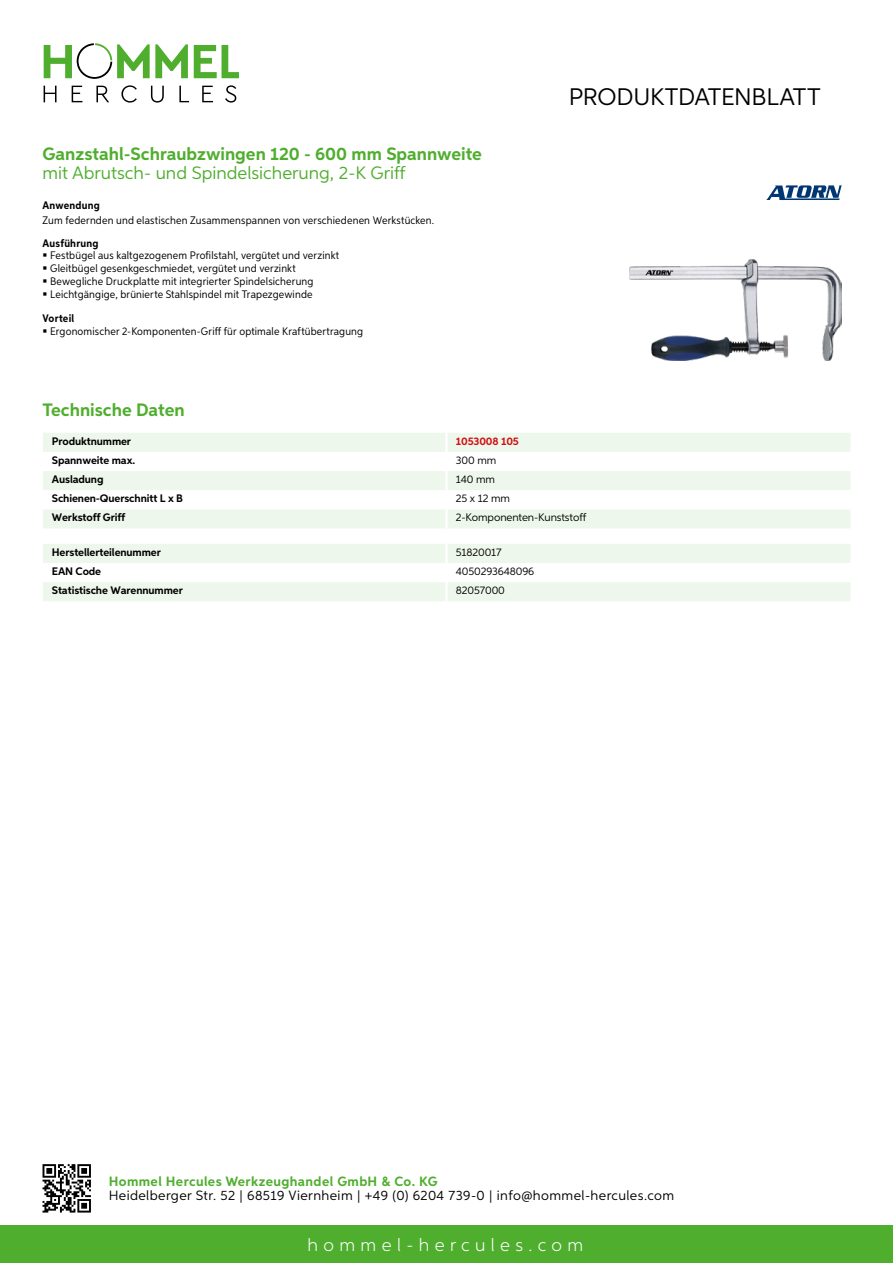
<style>
.page{position:relative;width:893px;height:1263px;background:#fff}
.page>*{position:absolute;margin:0;border:0;box-sizing:border-box;transform-origin:0 0}
.t1{font:24px "Aspira";letter-spacing:-.01em;color:#000}
.t2{font:700 18px "Aspira";color:#50ae2f}
.t3{font:18px "Aspira";color:#50ae2f}
.t4{font:300 18px "Aspira";letter-spacing:.3em;color:#fff}
.t5{font:13.5px "Aspira";letter-spacing:.03em;color:#000}
.t6{font:700 13.5px "Aspira";letter-spacing:.03em;color:#50ae2f}
.t7{font:10.95px/12.8px "Aspira Nar";letter-spacing:.015em;color:#000}
.t8{font:700 10.95px "Aspira";letter-spacing:-.01em;color:#000}
.t9{font:10.95px "Aspira";letter-spacing:-.01em;color:#000}
.t10{font:700 10.95px "Aspira Nar";letter-spacing:.02em;color:#000}
.t11{font:700 10.95px "Aspira";letter-spacing:-.01em;color:#cd1013}
</style>
<div class="page">
<div style="left:0;top:1226px;width:893px;height:37px;background:#50ae2f"></div>
<svg style="left:43px;top:1164px;width:48px;height:48px"></svg>
<svg style="left:194px;top:45px;width:45px;height:33px"></svg>
<svg style="left:44px;top:43px;width:144px;height:36px"></svg>
<svg style="left:44px;top:86px;width:13px;height:16px"></svg>
<svg style="left:72px;top:86px;width:10px;height:16px"></svg>
<svg style="left:96px;top:86px;width:13px;height:16px"></svg>
<svg style="left:121px;top:85px;width:16px;height:18px"></svg>
<svg style="left:151px;top:86px;width:13px;height:17px"></svg>
<svg style="left:179px;top:86px;width:10px;height:16px"></svg>
<svg style="left:202px;top:86px;width:11px;height:16px"></svg>
<svg style="left:225px;top:85px;width:11px;height:18px"></svg>
<div style="left:43px;top:433px;width:807px;height:95px;background:#eef7eb"></div>
<svg style="left:43px;top:452px;width:807px;height:57px"></svg>
<hr style="left:445px;top:433px;width:3px;height:19px;background:#fff">
<hr style="left:445px;top:452px;width:3px;height:19px;background:#fff">
<hr style="left:445px;top:471px;width:3px;height:19px;background:#fff">
<hr style="left:445px;top:490px;width:3px;height:19px;background:#fff">
<hr style="left:445px;top:509px;width:3px;height:19px;background:#fff">
<svg style="left:43px;top:544px;width:807px;height:57px"></svg>
<hr style="left:445px;top:582px;width:3px;height:19px;background:#fff">
<img style="left:629px;top:259px;width:213px;height:101px">
<svg style="left:766px;top:185px;width:76px;height:15px"></svg>
<h2 class="t2" style="left:43px;top:142px;width:441px">Ganzstahl-Schraubzwingen 120 - 600 mm Spannweite</h2>
<h2 class="t3" style="left:43px;top:162px;width:365px">mit Abrutsch- und Spindelsicherung, 2-K Griff</h2>
<p class="t10" style="left:43px;top:199px;width:59px">Anwendung</p>
<p class="t7" style="left:43px;top:214px;width:393px">Zum federnden und elastischen Zusammenspannen von verschiedenen Werkstücken.</p>
<p class="t10" style="left:43px;top:236px;width:58px">Ausführung</p>
<p class="t7" style="left:50px;top:249px;width:291px">Festbügel aus kaltgezogenem Profilstahl, vergütet und verzinkt Gleitbügel gesenkgeschmiedet, vergütet und verzinkt Bewegliche Druckplatte mit integrierter Spindelsicherung Leichtgängige, brünierte Stahlspindel mit Trapezgewinde</p>
<p class="t10" style="left:43px;top:311px;width:33px">Vorteil</p>
<p class="t7" style="left:50px;top:324px;width:314px">Ergonomischer 2-Komponenten-Griff für optimale Kraftübertragung</p>
<h1 class="t1" style="left:569px;top:82px;width:253px">Produktdatenblatt</h1>
<h2 class="t2" style="left:43px;top:399px;width:144px">Technische Daten</h2>
<p class="t8" style="left:52px;top:434px;width:81px">Produktnummer</p>
<p class="t11" style="left:456px;top:434px;width:65px">1053008 105</p>
<p class="t8" style="left:52px;top:453px;width:85px">Spannweite max.</p>
<p class="t9" style="left:456px;top:453px;width:42px">300 mm</p>
<p class="t8" style="left:52px;top:472px;width:53px">Ausladung</p>
<p class="t9" style="left:456px;top:472px;width:41px">140 mm</p>
<p class="t8" style="left:52px;top:492px;width:133px">Schienen-Querschnitt L x B</p>
<p class="t9" style="left:456px;top:492px;width:56px">25 x 12 mm</p>
<p class="t8" style="left:52px;top:511px;width:75px">Werkstoff Griff</p>
<p class="t9" style="left:456px;top:511px;width:132px">2-Komponenten-Kunststoff</p>
<p class="t8" style="left:52px;top:545px;width:111px">Herstellerteilenummer</p>
<p class="t9" style="left:456px;top:545px;width:47px">51820017</p>
<p class="t8" style="left:52px;top:564px;width:51px">EAN Code</p>
<p class="t9" style="left:456px;top:564px;width:80px">4050293648096</p>
<p class="t8" style="left:52px;top:583px;width:132px">Statistische Warennummer</p>
<p class="t9" style="left:456px;top:584px;width:51px">82057000</p>
<p class="t6" style="left:109px;top:1172px;width:330px">Hommel Hercules Werkzeughandel GmbH &amp; Co. KG</p>
<p class="t5" style="left:109px;top:1187px;width:567px">Heidelberger Str. 52 | 68519 Viernheim | +49 (0) 6204 739-0 | info@hommel-hercules.com</p>
<h2 class="t4" style="left:307px;top:1234px;width:277px">hommel-hercules.com</h2>
</div>
